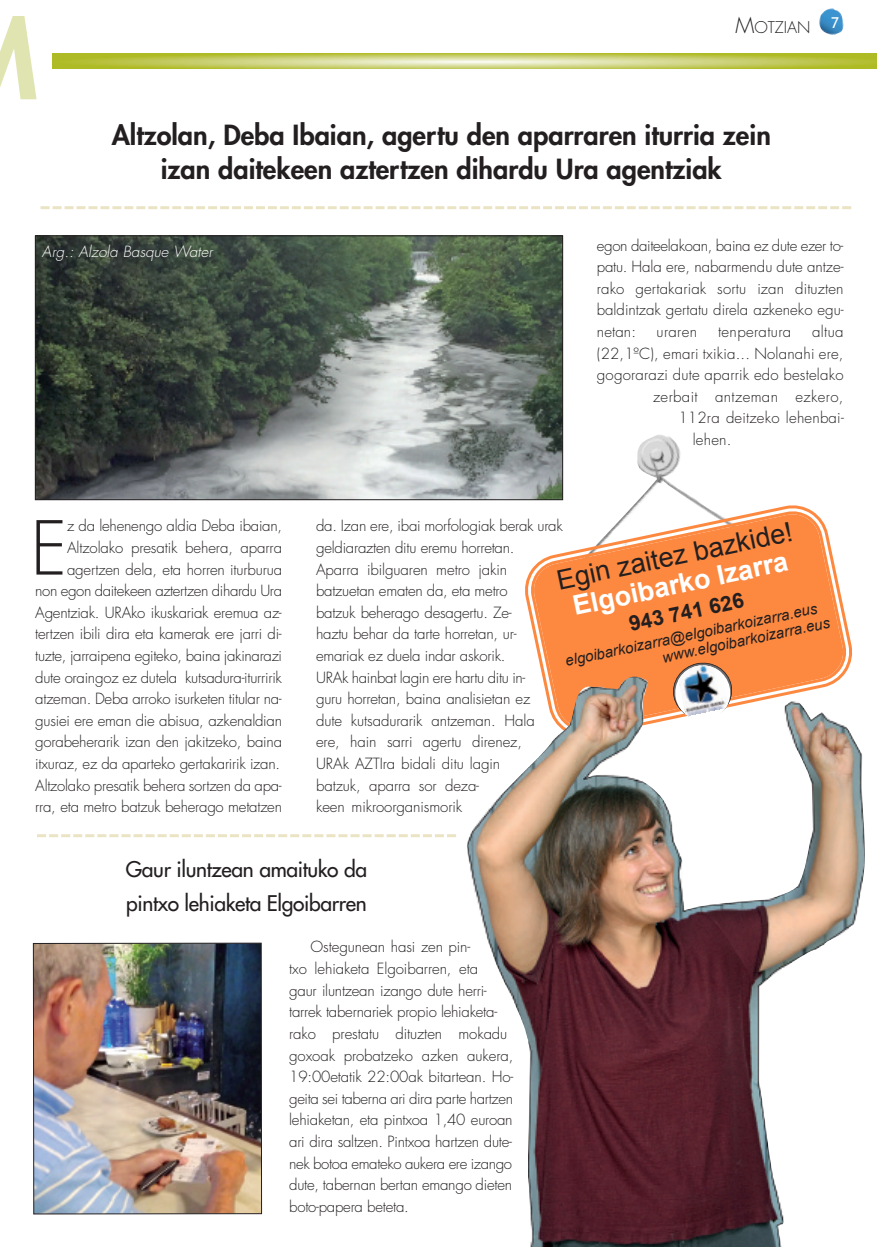
<style>
.page{position:relative;width:877px;height:1247px;background:#fff}
.page>*{position:absolute;margin:0;border:0;box-sizing:border-box;transform-origin:0 0}
.t1{font:300 72.3px "Futura";color:#231f20}
.t2{font:800 27px/34.5px "Futura";color:#231f20;text-align:center}
.t3{font:27px "Arial";color:#231f20}
.t4{font:700 27px "Arial";color:#fff}
.t5{font:21px/34.5px "Futura";letter-spacing:-.015em;color:#231f20}
.t6{font:700 21px "Arial";color:#231f20}
.t7{font:300 15.75px "Futura";color:#231f20}
.t8{font:300 15px/21.6px "Futura";letter-spacing:-.015em;color:#231f20}
.t9{font:300 15px "Futura";letter-spacing:.015em;color:#231f20}
.t10{font:italic 15px/16.6px "Arial";color:#231f20}
.t11{font:300 15px "Futura";letter-spacing:.025em;color:#231f20}
.t12{font:italic 300 15px "Futura";letter-spacing:.005em;color:#fff}
.t13{font:15px "Trebuchet MS";color:#fff}
.s1{font-size:21px}
</style>
<div class="page">
<img style="left:819px;top:8px;width:24px;height:27px">
<svg style="left:0;top:16px;width:37px;height:84px;fill:#e0e4b0"></svg>
<svg style="left:52px;top:54px;width:825px;height:15px"></svg>
<svg style="left:41px;top:206px;width:810px;height:3px"></svg>
<img style="left:37px;top:237px;width:524px;height:261px">
<div style="left:35px;top:235px;width:528px;height:265px;border:1px solid #231f20"></div>
<svg style="left:37px;top:834px;width:419px;height:3px"></svg>
<img style="left:35px;top:945px;width:225px;height:267px">
<div style="left:33px;top:943px;width:229px;height:271px;border:1px solid #231f20"></div>
<img style="left:562px;top:433px;width:137px;height:69px">
<svg style="left:528px;top:508px;width:321px;height:168px"></svg>
<svg style="left:670px;top:660px;width:65px;height:16px"></svg>
<img style="left:677px;top:663px;width:51px;height:13px">
<img style="left:467px;top:676px;width:398px;height:571px">
<p class="t7" style="left:735px;top:20px;width:76px"><span class="s1">M</span>OTZIAN</p>
<p class="t13" style="left:831px;top:13px;width:9px">7</p>
<h2 class="t2" style="left:112px;top:120px;width:661px">Altzolan, Deba Ibaian, agertu den aparraren iturria zein izan daitekeen aztertzen dihardu Ura agentziak</h2>
<p class="t12" style="left:42px;top:244px;width:172px">Arg.: Alzola Basque Water</p>
<p class="t8" style="left:597px;top:235px;width:248px;text-align:justify">egon daiteelakoan, baina ez dute ezer to&shy;patu. Hala ere, nabarmendu dute antze&shy;rako gertakariak sortu izan dituzten baldintzak gertatu direla azkeneko egu&shy;netan:</p>
<p class="t8" style="left:656px;top:322px;width:42px">uraren</p>
<p class="t11" style="left:718px;top:325px;width:75px">tenperatura</p>
<p class="t8" style="left:812px;top:322px;width:33px">altua</p>
<p class="t9" style="left:597px;top:346px;width:248px">(22,1ºC), emari txikia... Nolanahi ere,</p>
<p class="t9" style="left:597px;top:368px;width:248px">gogorarazi dute aparrik edo bestelako</p>
<p class="t11" style="left:653px;top:389px;width:192px">zerbait antzeman ezkero,</p>
<p class="t9" style="left:678px;top:411px;width:167px">112ra deitzeko lehenbai-</p>
<p class="t8" style="left:693px;top:430px;width:40px">lehen.</p>
<p class="t8" style="left:35px;top:516px;width:248px;text-align:right">z da lehenengo aldia Deba ibaian, Altzolako presatik behera, aparra agertzen dela, eta horren iturburua<br>non egon daitekeen aztertzen dihardu Ura Agentziak. URAko ikuskariak eremua az&shy;tertzen ibili dira eta kamerak ere jarri di&shy;tuzte, jarraipena egiteko, baina jakinarazi dute oraingoz ez dutela kutsadura-iturririk atzeman. Deba arroko isurketen titular na&shy;gusiei ere eman die abisua, azkenaldian gorabeherarik izan den jakitzeko, baina itxuraz, ez da aparteko gertakaririk izan.<br>Altzolako presatik behera sortzen da apa&shy;rra, eta metro batzuk beherago metatzen</p>
<p class="t8" style="left:316px;top:516px;width:248px">da. Izan ere, ibai morfologiak berak urak geldiarazten ditu eremu horretan.<br>Aparra ibilguaren metro jakin batzuetan ematen da, eta metro<br>batzuk beherago desagertu. Ze-<br>haztu behar da tarte horretan, ur&shy;emariak ez duela indar askorik.<br>URAk hainbat lagin ere hartu ditu in-<br>guru horretan, baina analisietan ez<br>dute kutsadurarik antzeman. Hala<br>ere, hain sarri agertu direnez,<br>URAk AZTIra bidali ditu lagin<br>batzuk, aparra sor deza-<br>keen mikroorganismorik</p>
<h1 class="t1" style="left:31px;top:515px;width:38px">E</h1>
<h2 class="t3" style="left:554px;top:566px;width:242px;rotate:-12deg">Egin zaitez bazkide!</h2>
<h2 class="t4" style="left:570px;top:591px;width:221px;rotate:-12deg">Elgoibarko Izarra</h2>
<h3 class="t6" style="left:627px;top:613px;width:118px;rotate:-12deg">943 741 626</h3>
<p class="t10" style="left:657px;top:633px;width:172px;text-indent:-96px;rotate:-12deg">elgoibarkoizarra@elgoibarkoizarra.eus www.elgoibarkoizarra.eus</p>
<h3 class="t5" style="left:126px;top:853px;width:243px">Gaur iluntzean amaituko da pintxo lehiaketa Elgoibarren</h3>
<p class="t8" style="left:289px;top:937px;width:226px;text-indent:21px">Ostegunean hasi zen pin-<br>txo lehiaketa Elgoibarren, eta<br>gaur iluntzean izango dute herri&shy;tarrek tabernariek propio lehiaketa&shy;rako prestatu dituzten mokadu goxoak probatzeko azken aukera, 19:00etatik 22:00ak bitartean. Ho&shy;geita sei taberna ari dira parte hartzen lehiaketan, eta pintxoa 1,40 euroan ari dira saltzen. Pintxoa hartzen dute&shy;nek botoa emateko aukera ere izango dute, tabernan bertan emango dieten boto-papera beteta.</p>
</div>
